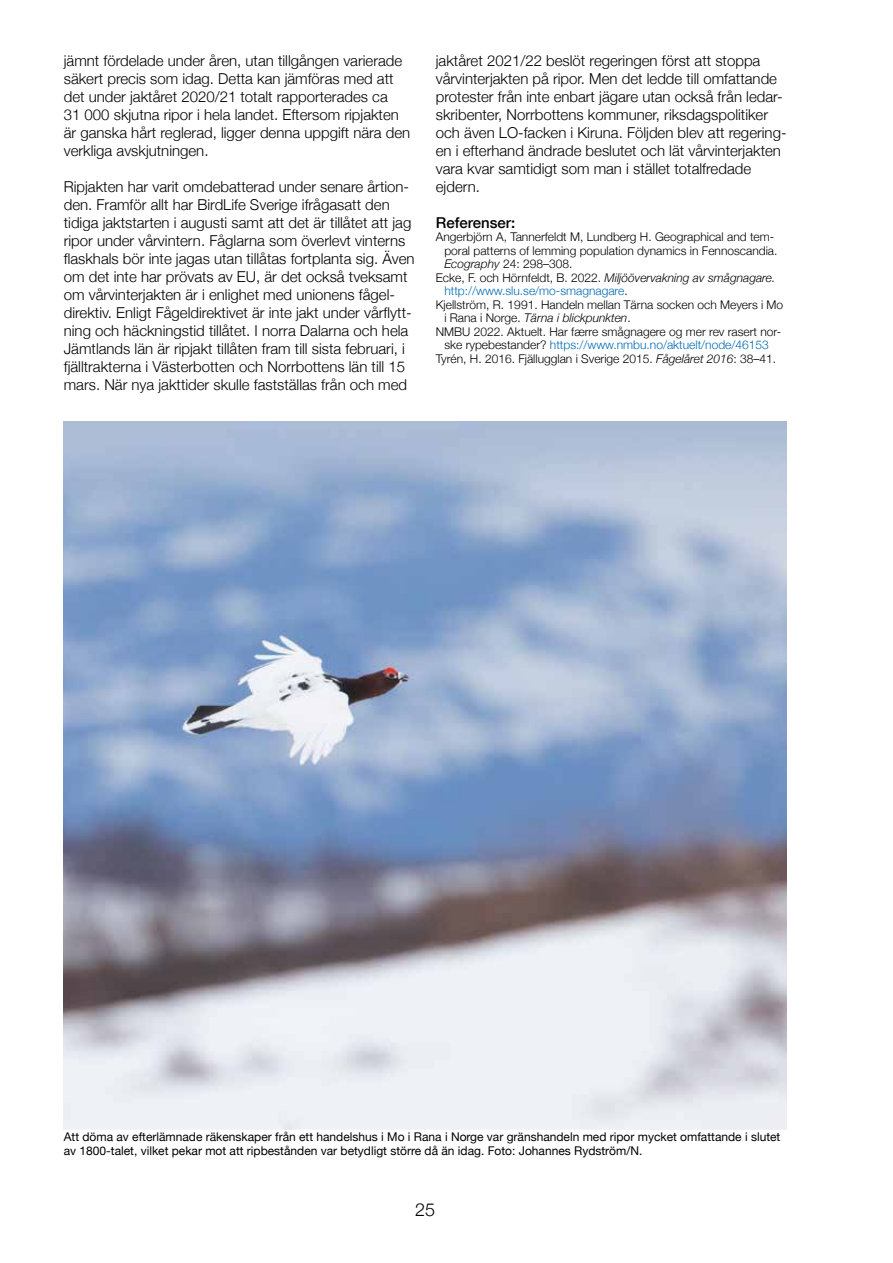
<style>
.page{position:relative;width:893px;height:1263px;background:#fff}
.page>*{position:absolute;margin:0;border:0;box-sizing:border-box;transform-origin:0 0}
.t1{font:300 18px "Helvetica Neue";color:#000}
.t2{font:300 15px/18px "Helvetica Neue";color:#000}
.t3{font:500 15px "Helvetica Neue";color:#000}
.t4{font:300 12px "Helvetica Neue";color:#000}
.t5{font:12px/14.4px "Helvetica Neue";color:#000}
.t6{font:italic 300 12px "Helvetica Neue";color:#000}
.t7{font:300 12px "Helvetica Neue";color:#0069b4}
.s1{font-style:italic}
.s2{font-style:normal}
.s3{color:#000}
</style>
<div class="page">
<img style="left:64px;top:421px;width:723px;height:708px">
<p class="t2" style="left:64px;top:51px;width:348px">jämnt fördelade under åren, utan tillgången varierade säkert precis som idag. Detta kan jämföras med att det under jaktåret 2020/21 totalt rapporterades ca<br>31 000 skjutna ripor i hela landet. Eftersom ripjakten är ganska hårt reglerad, ligger denna uppgift nära den verkliga avskjutningen.</p>
<p class="t2" style="left:64px;top:177px;width:352px">Ripjakten har varit omdebatterad under senare årtion&shy;den. Framför allt har BirdLife Sverige ifrågasatt den tidiga jaktstarten i augusti samt att det är tillåtet att jag ripor under vårvintern. Fåglarna som överlevt vinterns flaskhals bör inte jagas utan tillåtas fortplanta sig. Även om det inte har prövats av EU, är det också tveksamt om vårvinterjakten är i enlighet med unionens fågel&shy;direktiv. Enligt Fågeldirektivet är inte jakt under vårflytt&shy;ning och häckningstid tillåtet. I norra Dalarna och hela Jämtlands län är ripjakt tillåten fram till sista februari, i fjälltrakterna i Västerbotten och Norrbottens län till 15 mars. När nya jakttider skulle fastställas från och med</p>
<p class="t2" style="left:436px;top:51px;width:352px">jaktåret 2021/22 beslöt regeringen först att stoppa vårvinterjakten på ripor. Men det ledde till omfattande protester från inte enbart jägare utan också från ledar&shy;skribenter, Norrbottens kommuner, riksdagspolitiker och även LO-facken i Kiruna. Följden blev att regering&shy;en i efterhand ändrade beslutet och lät vårvinterjakten vara kvar samtidigt som man i stället totalfredade ejdern.</p>
<p class="t3" style="left:436px;top:213px;width:81px">Referenser:</p>
<p class="t4" style="left:436px;top:229px;width:340px">Angerbjörn A, Tannerfeldt M, Lundberg H. Geographical and tem-</p>
<p class="t4" style="left:444px;top:243px;width:335px">poral patterns of lemming population dynamics in Fennoscandia.</p>
<p class="t4" style="left:444px;top:256px;width:130px"><span class="s1">Ecography</span> 24: 298–308.</p>
<p class="t6" style="left:436px;top:268px;width:341px"><span class="s2">Ecke, F. och Hörnfeldt, B. 2022.</span> Miljöövervakning av smågnagare.</p>
<p class="t7" style="left:444px;top:283px;width:185px">http://www.slu.se/mo-smagnagare<span class="s3">.</span></p>
<p class="t4" style="left:436px;top:297px;width:349px">Kjellström, R. 1991. Handeln mellan Tärna socken och Meyers i Mo</p>
<p class="t6" style="left:444px;top:308px;width:188px"><span class="s2">i Rana i Norge.</span> Tärna i blickpunkten<span class="s2">.</span></p>
<p class="t4" style="left:436px;top:324px;width:347px">NMBU 2022. Aktuelt. Har færre smågnagere og mer rev rasert nor-</p>
<p class="t7" style="left:444px;top:337px;width:326px"><span class="s3">ske rypebestander?</span> https://www.nmbu.no/aktuelt/node/46153</p>
<p class="t4" style="left:436px;top:351px;width:342px">Tyrén, H. 2016. Fjällugglan i Sverige 2015. <span class="s1">Fågelåret 2016</span>: 38–41.</p>
<p class="t5" style="left:64px;top:1130px;width:718px">Att döma av efterlämnade räkenskaper från ett handelshus i Mo i Rana i Norge var gränshandeln med ripor mycket omfattande i slutet av 1800-talet, vilket pekar mot att ripbestånden var betydligt större då än idag. Foto: Johannes Rydström/N.</p>
<p class="t1" style="left:415px;top:1199px;width:22px">25</p>
</div>
